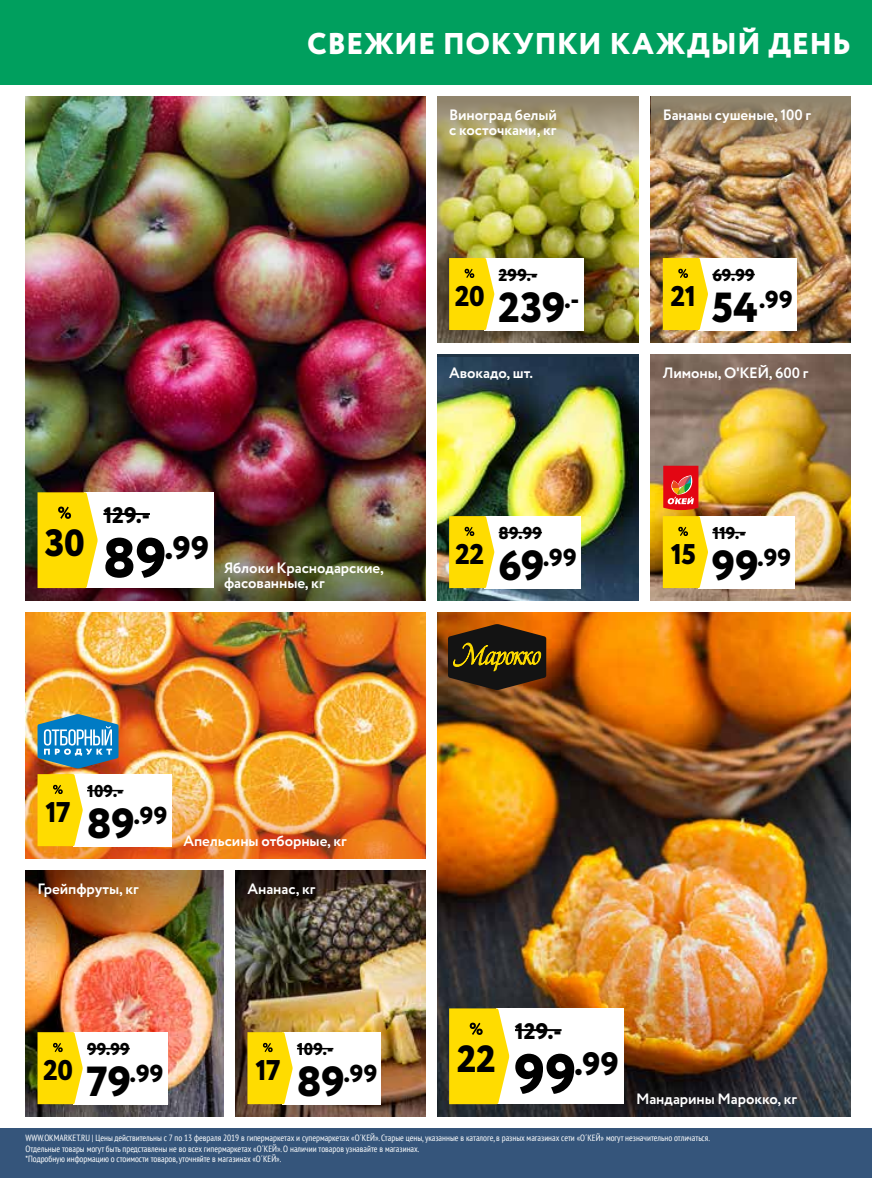
<style>
.page{position:relative;width:872px;height:1178px;background:#fff}
.page>*{position:absolute;margin:0;border:0;box-sizing:border-box;transform-origin:0 0}
.t1{font:800 42px "Circe";color:#000}
.t2{font:800 37.95px "Circe";color:#000}
.t3{font:800 32.4px "Circe";color:#000}
.t4{font:800 30px "Circe";letter-spacing:.015em;color:#fff}
.t5{font:800 28.5px "Circe";letter-spacing:-.02em;color:#000}
.t6{font:800 24.45px "Circe";letter-spacing:.01em;color:#000}
.t7{font:800 22.5px "Circe";color:#000}
.t8{font:800 17.1px "Circe";letter-spacing:.01em;color:#000}
.t9{font:700 15px/15px "Circe";letter-spacing:-.005em;color:#fff}
.t10{font:condensed 9px/10.5px "PT Sans";color:#fff}
.s1{font-size:55.5px}
.s2{font-size:42px}
</style>
<div class="page">
<img style="left:651px;top:174px;width:199px;height:168px">
<img style="left:437px;top:358px;width:202px;height:242px">
<img style="left:651px;top:354px;width:199px;height:246px">
<img style="left:26px;top:96px;width:399px;height:408px">
<img style="left:235px;top:870px;width:190px;height:246px">
<img style="left:26px;top:612px;width:399px;height:150px">
<img style="left:437px;top:612px;width:413px;height:504px">
<img style="left:26px;top:966px;width:197px;height:150px">
<img style="left:437px;top:174px;width:202px;height:168px">
<svg style="left:448px;top:624px;width:98px;height:66px;background:#48330f"></svg>
<img style="left:26px;top:762px;width:399px;height:96px">
<img style="left:26px;top:870px;width:197px;height:96px">
<img style="left:437px;top:96px;width:202px;height:78px">
<img style="left:651px;top:96px;width:199px;height:78px">
<img style="left:26px;top:504px;width:399px;height:96px">
<div style="left:0;top:1128px;width:872px;height:50px;background:#35557b"></div>
<div style="left:484px;top:516px;width:97px;height:72px;background:#fff"></div>
<hr style="left:498px;top:532px;width:44px;height:1px;background:#000">
<svg style="left:449px;top:516px;width:45px;height:72px;background:#fadb15"></svg>
<div style="left:73px;top:774px;width:98px;height:72px;background:#fff"></div>
<hr style="left:87px;top:790px;width:36px;height:1px;background:#000">
<svg style="left:38px;top:774px;width:45px;height:72px;background:#fbdc19"></svg>
<div style="left:484px;top:258px;width:100px;height:72px;background:#fff"></div>
<hr style="left:498px;top:274px;width:39px;height:1px;background:#000">
<svg style="left:449px;top:258px;width:45px;height:72px;background:#fadb15"></svg>
<div style="left:73px;top:1032px;width:94px;height:72px;background:#fff"></div>
<hr style="left:87px;top:1048px;width:43px;height:1px;background:#000">
<svg style="left:38px;top:1032px;width:45px;height:72px;background:#fbdc19"></svg>
<div style="left:698px;top:516px;width:97px;height:72px;background:#fff"></div>
<hr style="left:712px;top:532px;width:33px;height:1px;background:#000">
<svg style="left:663px;top:516px;width:45px;height:72px;background:#fbdc17"></svg>
<div style="left:698px;top:258px;width:99px;height:72px;background:#fff"></div>
<hr style="left:712px;top:274px;width:43px;height:1px;background:#000">
<svg style="left:663px;top:258px;width:45px;height:72px;background:#fbdc17"></svg>
<div style="left:283px;top:1032px;width:98px;height:72px;background:#fff"></div>
<hr style="left:297px;top:1048px;width:36px;height:1px;background:#000">
<svg style="left:247px;top:1032px;width:46px;height:72px;background:#f9da19"></svg>
<svg style="left:663px;top:466px;width:35px;height:44px;background:#dc3431"></svg>
<div style="left:85px;top:492px;width:129px;height:96px;background:#fff"></div>
<hr style="left:103px;top:513px;width:47px;height:2px;background:#000">
<svg style="left:38px;top:492px;width:60px;height:96px;background:#fbdb19"></svg>
<div style="left:496px;top:1008px;width:128px;height:96px;background:#fff"></div>
<hr style="left:515px;top:1029px;width:46px;height:2px;background:#000">
<svg style="left:449px;top:1008px;width:60px;height:96px;background:#fadb16"></svg>
<svg style="left:38px;top:714px;width:80px;height:54px;background:#4e90b1"></svg>
<div style="left:0;top:0;width:872px;height:84px;background:#009f5e"></div>
<h3 class="t4" style="left:307px;top:23px;width:545px">СВЕЖИЕ ПОКУПКИ КАЖДЫЙ ДЕНЬ</h3>
<h2 class="t2" style="left:45px;top:517px;width:42px">30</h2>
<h3 class="t7" style="left:103px;top:500px;width:48px">129.-</h3>
<h3 class="t3" style="left:103px;top:526px;width:108px"><span class="s1">89</span>.99</h3>
<h3 class="t9" style="left:224px;top:561px;width:161px">Яблоки Краснодарские, фасованные, кг</h3>
<h3 class="t9" style="left:449px;top:108px;width:109px">Виноград белый с косточками, кг</h3>
<h3 class="t5" style="left:455px;top:277px;width:31px">20</h3>
<h3 class="t8" style="left:498px;top:264px;width:40px">299.-</h3>
<h1 class="t1" style="left:498px;top:279px;width:83px">239<sup>.-</sup></h1>
<h3 class="t9" style="left:449px;top:366px;width:85px">Авокадо, шт.</h3>
<h3 class="t5" style="left:455px;top:535px;width:31px">22</h3>
<h3 class="t8" style="left:498px;top:522px;width:45px">89.99</h3>
<h3 class="t6" style="left:498px;top:541px;width:80px"><span class="s2">69</span>.99</h3>
<h3 class="t5" style="left:46px;top:793px;width:27px">17</h3>
<h3 class="t8" style="left:87px;top:780px;width:38px">109.-</h3>
<h3 class="t6" style="left:86px;top:799px;width:82px"><span class="s2">89</span>.99</h3>
<h3 class="t9" style="left:38px;top:882px;width:103px">Грейпфруты, кг</h3>
<h3 class="t9" style="left:183px;top:834px;width:165px">Апельсины отборные, кг</h3>
<h3 class="t9" style="left:247px;top:882px;width:69px">Ананас, кг</h3>
<h3 class="t7" style="left:515px;top:1016px;width:48px">129.-</h3>
<h3 class="t9" style="left:663px;top:108px;width:150px">Бананы сушеные, 100 г</h3>
<h3 class="t5" style="left:670px;top:277px;width:27px">21</h3>
<h3 class="t8" style="left:712px;top:264px;width:44px">69.99</h3>
<h3 class="t6" style="left:711px;top:283px;width:83px"><span class="s2">54</span>.99</h3>
<h3 class="t9" style="left:663px;top:366px;width:147px">Лимоны, О'КЕЙ, 600 г</h3>
<h3 class="t5" style="left:670px;top:535px;width:27px">15</h3>
<h3 class="t8" style="left:712px;top:522px;width:35px">119.-</h3>
<h3 class="t6" style="left:711px;top:541px;width:81px"><span class="s2">99</span>.99</h3>
<h3 class="t8" style="left:87px;top:1038px;width:44px">99.99</h3>
<h3 class="t8" style="left:297px;top:1038px;width:38px">109.-</h3>
<h2 class="t2" style="left:457px;top:1033px;width:40px">22</h2>
<h3 class="t3" style="left:514px;top:1042px;width:106px"><span class="s1">99</span>.99</h3>
<h3 class="t5" style="left:43px;top:1051px;width:31px">20</h3>
<h3 class="t5" style="left:255px;top:1051px;width:27px">17</h3>
<h3 class="t6" style="left:86px;top:1057px;width:79px"><span class="s2">79</span>.99</h3>
<h3 class="t6" style="left:296px;top:1057px;width:82px"><span class="s2">89</span>.99</h3>
<h3 class="t9" style="left:636px;top:1092px;width:162px">Мандарины Марокко, кг</h3>
<p class="t10" style="left:26px;top:1132px;width:685px">WWW.OKMARKET.RU | Цены действительны с 7 по 13 февраля 2019 в гипермаркетах и супермаркетах «О´КЕЙ». Старые цены, указанные в каталоге, в разных магазинах сети «О´КЕЙ» могут незначительно отличаться.<br>Отдельные товары могут быть представлены не во всех гипермаркетах «О´КЕЙ». О наличии товаров узнавайте в магазинах.<br>*Подробную информацию о стоимости товаров, уточняйте в магазинах «О´КЕЙ».</p>
</div>
